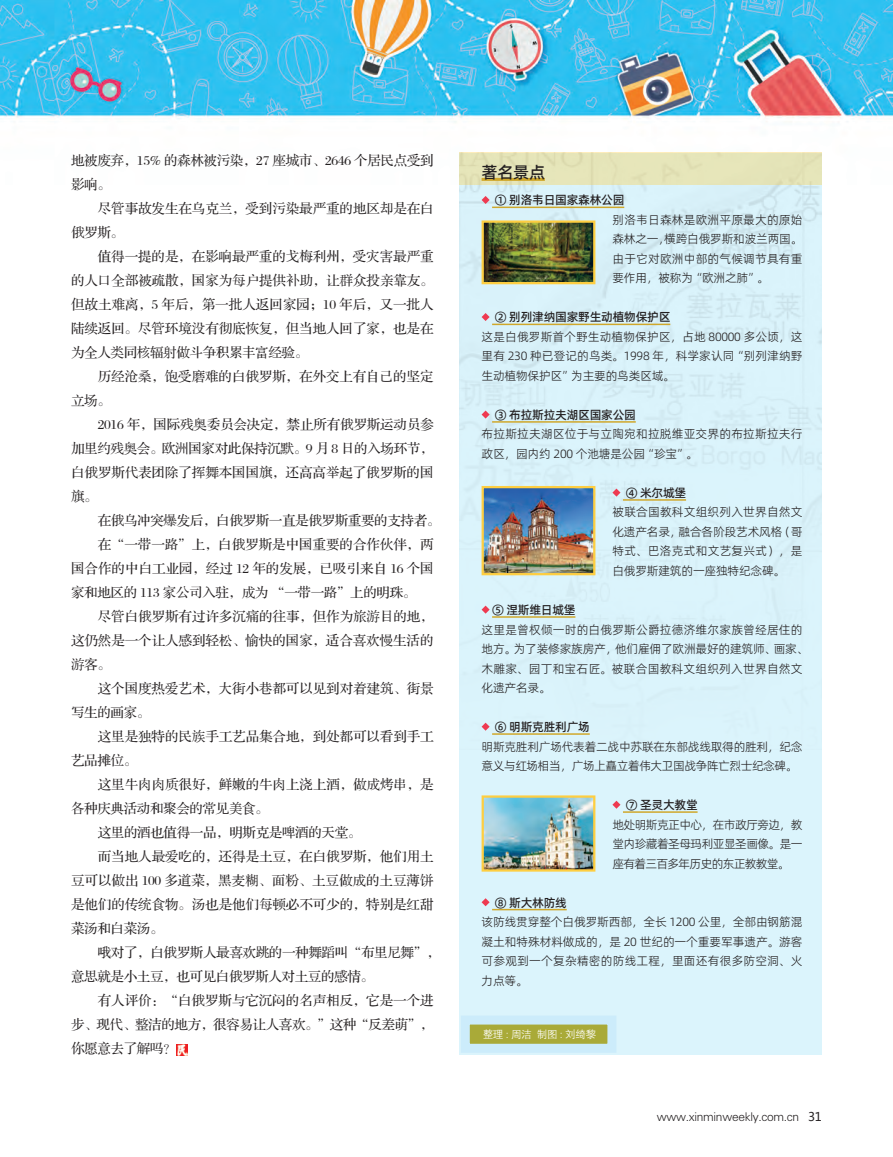
<style>
.page{position:relative;width:893px;height:1157px;background:#fff}
.page>*{position:absolute;margin:0;border:0;box-sizing:border-box;transform-origin:0 0}
.t1{font:16.5px "Alibaba Pu Hui Ti 2 65 Medium";color:#231f20}
.t2{font:13.5px "FZS3 JW GB1 0";letter-spacing:-.005em;color:#231f20}
.t3{font:13.5px "FZS3 JW GB1 0";letter-spacing:-.025em;color:#231f20}
.t4{font:12px/19.5px "Alibaba Pu Hui Ti 2 45 Light";letter-spacing:-.02em;color:#231f20}
.t5{font:12px/19.5px "Alibaba Pu Hui Ti 2 45 Light";letter-spacing:.005em;color:#231f20}
.t6{font:12px/19.5px "Alibaba Pu Hui Ti 2 45 Light";letter-spacing:-.055em;color:#231f20}
.t7{font:12px "FZXH1 JW GB1 0";letter-spacing:-.025em;color:#231f20}
.t8{font:10.5px "FZZDXJW GB1 0";letter-spacing:-.025em;color:#fff}
.s1{font-family:"Alibaba Pu Hui Ti 2 65 Medium"}
.s2{font-family:"Microsoft Ya Hei"}
</style>
<div class="page">
<img style="left:0;top:0;width:893px;height:122px">
<svg style="left:176px;top:1044px;width:11px;height:11px"></svg>
<div style="left:459px;top:153px;width:363px;height:902px;background:#dbf4fc"></div>
<img style="left:459px;top:185px;width:363px;height:546px">
<div style="left:461px;top:1015px;width:155px;height:37px;background:#a9aa38;border:9px solid #ccecfb"></div>
<div style="left:459px;top:152px;width:363px;height:33px;background:#e5e5b9"></div>
<hr style="left:482px;top:178px;width:63px;height:3px;background:#d0a82b">
<hr style="left:492px;top:207px;width:132px;height:1px;background:#d0a82b">
<hr style="left:492px;top:324px;width:178px;height:1px;background:#d0a82b">
<hr style="left:492px;top:421px;width:144px;height:2px;background:#d0a82b">
<hr style="left:623px;top:499px;width:63px;height:2px;background:#d0a82b">
<hr style="left:492px;top:616px;width:83px;height:2px;background:#d0a82b">
<hr style="left:492px;top:733px;width:98px;height:2px;background:#d0a82b">
<hr style="left:623px;top:811px;width:75px;height:2px;background:#d0a82b">
<hr style="left:492px;top:909px;width:75px;height:1px;background:#d0a82b">
<svg style="left:482px;top:196px;width:8px;height:8px"></svg>
<svg style="left:482px;top:313px;width:8px;height:8px"></svg>
<svg style="left:482px;top:410px;width:8px;height:8px"></svg>
<svg style="left:612px;top:488px;width:8px;height:8px"></svg>
<svg style="left:482px;top:605px;width:8px;height:8px"></svg>
<svg style="left:482px;top:722px;width:8px;height:8px"></svg>
<svg style="left:612px;top:800px;width:8px;height:8px"></svg>
<svg style="left:482px;top:898px;width:8px;height:8px"></svg>
<img style="left:485px;top:223px;width:107px;height:58px">
<div style="left:482px;top:220px;width:113px;height:64px;border:2px solid #fece41"></div>
<img style="left:485px;top:489px;width:107px;height:83px">
<div style="left:482px;top:486px;width:113px;height:89px;border:2px solid #fece41"></div>
<img style="left:485px;top:798px;width:107px;height:70px">
<div style="left:482px;top:795px;width:113px;height:76px;border:2px solid #fece41"></div>
<p class="t3" style="left:71px;top:153px;width:364px">地被废弃，15% 的森林被污染，27 座城市、2646 个居民点受到</p>
<p class="t2" style="left:71px;top:177px;width:41px">影响。</p>
<p class="t2" style="left:98px;top:201px;width:337px">尽管事故发生在乌克兰，受到污染最严重的地区却是在白</p>
<p class="t2" style="left:71px;top:225px;width:54px">俄罗斯。</p>
<p class="t2" style="left:98px;top:249px;width:337px">值得一提的是，在影响最严重的戈梅利州，受灾害最严重</p>
<p class="t2" style="left:71px;top:273px;width:364px">的人口全部被疏散，国家为每户提供补助，让群众投亲靠友。</p>
<p class="t2" style="left:71px;top:297px;width:364px">但故土难离，5 年后，第一批人返回家园；10 年后，又一批人</p>
<p class="t2" style="left:71px;top:321px;width:364px">陆续返回。尽管环境没有彻底恢复，但当地人回了家，也是在</p>
<p class="t3" style="left:71px;top:345px;width:239px">为全人类同核辐射做斗争积累丰富经验。</p>
<p class="t2" style="left:98px;top:369px;width:337px">历经沧桑，饱受磨难的白俄罗斯，在外交上有自己的坚定</p>
<p class="t2" style="left:71px;top:393px;width:41px">立场。</p>
<p class="t2" style="left:98px;top:417px;width:337px">2016 年，国际残奥委员会决定，禁止所有俄罗斯运动员参</p>
<p class="t3" style="left:71px;top:441px;width:364px">加里约残奥会。欧洲国家对此保持沉默。9 月 8 日的入场环节，</p>
<p class="t2" style="left:71px;top:465px;width:364px">白俄罗斯代表团除了挥舞本国国旗，还高高举起了俄罗斯的国</p>
<p class="t2" style="left:71px;top:489px;width:28px">旗。</p>
<p class="t3" style="left:98px;top:513px;width:344px">在俄乌冲突爆发后，白俄罗斯一直是俄罗斯重要的支持者。</p>
<p class="t2" style="left:98px;top:537px;width:337px">在“一带一路”上，白俄罗斯是中国重要的合作伙伴，两</p>
<p class="t2" style="left:71px;top:561px;width:364px">国合作的中白工业园，经过 12 年的发展，已吸引来自 16 个国</p>
<p class="t3" style="left:71px;top:585px;width:347px">家和地区的 113 家公司入驻，成为 “一带一路”上的明珠。</p>
<p class="t2" style="left:98px;top:609px;width:337px">尽管白俄罗斯有过许多沉痛的往事，但作为旅游目的地，</p>
<p class="t2" style="left:71px;top:633px;width:364px">这仍然是一个让人感到轻松、愉快的国家，适合喜欢慢生活的</p>
<p class="t2" style="left:71px;top:657px;width:41px">游客。</p>
<p class="t2" style="left:98px;top:681px;width:337px">这个国度热爱艺术，大街小巷都可以见到对着建筑、街景</p>
<p class="t2" style="left:71px;top:705px;width:81px">写生的画家。</p>
<p class="t2" style="left:98px;top:729px;width:337px">这里是独特的民族手工艺品集合地，到处都可以看到手工</p>
<p class="t2" style="left:71px;top:753px;width:68px">艺品摊位。</p>
<p class="t2" style="left:98px;top:777px;width:337px">这里牛肉肉质很好，鲜嫩的牛肉上浇上酒，做成烤串，是</p>
<p class="t3" style="left:71px;top:801px;width:199px">各种庆典活动和聚会的常见美食。</p>
<p class="t3" style="left:98px;top:825px;width:265px">这里的酒也值得一品，明斯克是啤酒的天堂。</p>
<p class="t2" style="left:98px;top:849px;width:337px">而当地人最爱吃的，还得是土豆，在白俄罗斯，他们用土</p>
<p class="t2" style="left:71px;top:873px;width:364px">豆可以做出 100 多道菜，黑麦糊、面粉、土豆做成的土豆薄饼</p>
<p class="t2" style="left:71px;top:897px;width:364px">是他们的传统食物。汤也是他们每顿必不可少的，特别是红甜</p>
<p class="t2" style="left:71px;top:921px;width:94px">菜汤和白菜汤。</p>
<p class="t3" style="left:98px;top:945px;width:344px">哦对了，白俄罗斯人最喜欢跳的一种舞蹈叫“布里尼舞”，</p>
<p class="t3" style="left:71px;top:969px;width:305px">意思就是小土豆，也可见白俄罗斯人对土豆的感情。</p>
<p class="t2" style="left:98px;top:993px;width:337px">有人评价：“白俄罗斯与它沉闷的名声相反，它是一个进</p>
<p class="t3" style="left:71px;top:1017px;width:364px">步、现代、整洁的地方，很容易让人喜欢。”这种“反差萌”，</p>
<p class="t3" style="left:71px;top:1041px;width:107px">你愿意去了解吗？</p>
<p class="t1" style="left:482px;top:160px;width:65px">著名景点</p>
<p class="t5" style="left:612px;top:190px;width:192px;text-indent:-118px"><span class="s1">① 别洛韦日国家森林公园<br></span>别洛韦日森林是欧洲平原最大的原始森林之一，横跨白俄罗斯和波兰两国。由于它对欧洲中部的气候调节具有重要作用，被称为“欧洲之肺”。</p>
<p class="t4" style="left:482px;top:307px;width:322px;text-indent:13px"><span class="s1">② 别列津纳国家野生动植物保护区<br></span>这是白俄罗斯首个野生动植物保护区，占地 80000 多公顷，这里有 230 种已登记的鸟类。1998 年，科学家认同“别列津纳野生动植物保护区”为主要的鸟类区域。</p>
<p class="t5" style="left:482px;top:404px;width:322px;text-indent:13px"><span class="s1">③ 布拉斯拉夫湖区国家公园<br></span>布拉斯拉夫湖区位于与立陶宛和拉脱维亚交界的布拉斯拉夫行政区，园内约 200 个池塘是公园“珍宝”。</p>
<p class="t4" style="left:612px;top:482px;width:192px;text-indent:13px"><span class="s1">④ 米尔城堡<br></span>被联合国教科文组织列入世界自然文化遗产名录，融合各阶段艺术风格（哥特式、巴洛克式和文艺复兴式），是白俄罗斯建筑的一座独特纪念碑。</p>
<p class="t5" style="left:482px;top:599px;width:329px;text-indent:11px"><span class="s1">⑤ 涅斯维日城堡<br></span>这里是曾权倾一时的白俄罗斯公爵拉德济维尔家族曾经居住的地方。为了装修家族房产，他们雇佣了欧洲最好的建筑师、画家、木雕家、园丁和宝石匠。被联合国教科文组织列入世界自然文化遗产名录。</p>
<p class="t4" style="left:482px;top:716px;width:323px;text-indent:13px"><span class="s1">⑥ 明斯克胜利广场<br></span>明斯克胜利广场代表着二战中苏联在东部战线取得的胜利，纪念意义与红场相当，广场上矗立着伟大卫国战争阵亡烈士纪念碑。</p>
<p class="t6" style="left:612px;top:794px;width:192px;text-indent:13px"><span class="s1">⑦ 圣灵大教堂<br></span>地处明斯克正中心，在市政厅旁边，教堂内珍藏着圣母玛利亚显圣画像。是一座有着三百多年历史的东正教教堂。</p>
<p class="t4" style="left:482px;top:892px;width:323px;text-indent:13px"><span class="s1">⑧ 斯大林防线<br></span>该防线贯穿整个白俄罗斯西部，全长 1200 公里，全部由钢筋混凝土和特殊材料做成的，是 20 世纪的一个重要军事遗产。游客可参观到一个复杂精密的防线工程，里面还有很多防空洞、火力点等。</p>
<p class="t8" style="left:483px;top:1028px;width:115px">整理 : 周洁 制图 : 刘绮黎</p>
<p class="t7" style="left:657px;top:1109px;width:167px">www.xinminweekly.com.cn <span class="s2">31</span></p>
</div>
